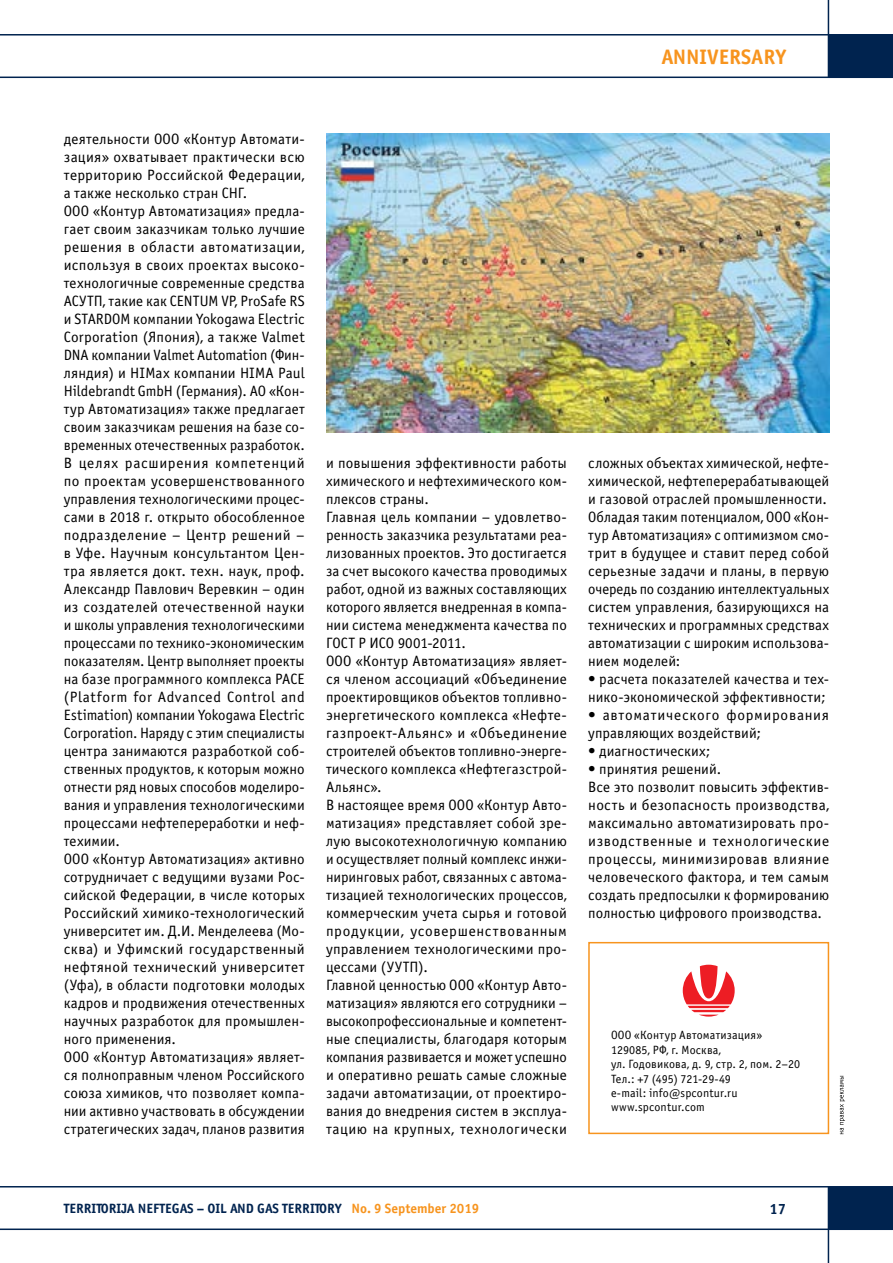
<style>
.page{position:relative;width:893px;height:1263px;background:#fff}
.page>*{position:absolute;margin:0;border:0;box-sizing:border-box;transform-origin:0 0}
.t1{font:700 21px "Officina Sans C";color:#f7941e}
.t2{font:15px/18px "Officina Sans C";letter-spacing:.01em;color:#000}
.t3{font:15px/18px "Officina Sans C";letter-spacing:.04em;color:#000}
.t4{font:700 15px "Officina Sans C";color:#00234f}
.t5{font:700 13.5px "Officina Sans C";color:#00234f}
.t6{font:12px/14.4px "Officina Sans C";letter-spacing:.015em;color:#000}
.s1{color:#f7941e}
</style>
<div class="page">
<hr style="left:828px;top:0;width:1px;height:78px;background:#00234f">
<div style="left:828px;top:35px;width:65px;height:42px;background:#00234f"></div>
<hr style="left:0;top:77px;width:893px;height:1px;background:#00234f">
<hr style="left:0;top:34px;width:893px;height:2px;background:#00234f">
<hr style="left:828px;top:1186px;width:1px;height:77px;background:#00234f">
<div style="left:828px;top:1187px;width:65px;height:42px;background:#00234f"></div>
<hr style="left:0;top:1186px;width:893px;height:1px;background:#00234f">
<hr style="left:0;top:1228px;width:893px;height:2px;background:#00234f">
<div style="left:588px;top:942px;width:241px;height:192px;border:2px solid #f7941e"></div>
<svg style="left:840px;top:1076px;width:5px;height:58px"></svg>
<svg style="left:683px;top:965px;width:52px;height:51px"></svg>
<img style="left:326px;top:133px;width:503px;height:299px">
<h1 class="t1" style="left:661px;top:45px;width:126px">ANNIVERSARY</h1>
<p class="t2" style="left:64px;top:130px;width:242px">деятельности ООО «Контур Автомати&shy;зация» охватывает практически всю территорию Российской Федерации, а также несколько стран СНГ.<br>ООО «Контур Автоматизация» предла&shy;гает своим заказчикам только лучшие решения в области автоматизации, используя в своих проектах высоко&shy;технологичные современные средства АСУТП, такие как CENTUM VP, ProSafe RS и STARDOM компании Yokogawa Electric Corporation (Япония), а также Valmet DNA компании Valmet Automation (Фин&shy;ляндия) и HIMax компании HIMA Paul Hildebrandt GmbH (Германия). АО «Кон&shy;тур Автоматизация» также предлагает своим заказчикам решения на базе со&shy;временных отечественных разработок.<br>В целях расширения компетенций по проектам усовершенствованного управления технологическими процес&shy;сами в 2018 г. открыто обособленное подразделение – Центр решений – в Уфе. Научным консультантом Цен&shy;тра является докт. техн. наук, проф.<br>Александр Павлович Веревкин – один из создателей отечественной науки и школы управления технологическими процессами по технико-экономическим показателям. Центр выполняет проекты на базе программного комплекса PACE (Platform for Advanced Control and Estimation) компании Yokogawa Electric Corporation. Наряду с этим специалисты центра занимаются разработкой соб&shy;ственных продуктов, к которым можно отнести ряд новых способов моделиро&shy;вания и управления технологическими процессами нефтепереработки и неф&shy;техимии.<br>ООО «Контур Автоматизация» активно сотрудничает с ведущими вузами Рос&shy;сийской Федерации, в числе которых Российский химико-технологический университет им. Д.И. Менделеева (Мо&shy;сква) и Уфимский государственный нефтяной технический университет (Уфа), в области подготовки молодых кадров и продвижения отечественных научных разработок для промышлен&shy;ного применения.<br>ООО «Контур Автоматизация» являет&shy;ся полноправным членом Российского союза химиков, что позволяет компа&shy;нии активно участвовать в обсуждении стратегических задач, планов развития</p>
<p class="t2" style="left:326px;top:454px;width:242px">и повышения эффективности работы химического и нефтехимического ком&shy;плексов страны.<br>Главная цель компании – удовлетво&shy;ренность заказчика результатами реа&shy;лизованных проектов. Это достигается за счет высокого качества проводимых работ, одной из важных составляющих которого является внедренная в компа&shy;нии система менеджмента качества по ГОСТ Р ИСО 9001-2011.<br>ООО «Контур Автоматизация» являет&shy;ся членом ассоциаций «Объединение проектировщиков объектов топливно&shy;энергетического комплекса «Нефте&shy;газпроект-Альянс» и «Объединение строителей объектов топливно-энерге&shy;тического комплекса «Нефтегазстрой-Альянс».<br>В настоящее время ООО «Контур Авто&shy;матизация» представляет собой зре&shy;лую высокотехнологичную компанию и осуществляет полный комплекс инжи&shy;ниринговых работ, связанных с автома&shy;тизацией технологических процессов, коммерческим учета сырья и готовой продукции, усовершенствованным управлением технологическими про&shy;цессами (УУТП).<br>Главной ценностью ООО «Контур Авто&shy;матизация» являются его сотрудники – высокопрофессиональные и компетент&shy;ные специалисты, благодаря которым компания развивается и может успешно и оперативно решать самые сложные задачи автоматизации, от проектиро&shy;вания до внедрения систем в эксплуа&shy;тацию на крупных, технологически</p>
<p class="t2" style="left:588px;top:454px;width:242px">сложных объектах химической, нефте&shy;химической, нефтеперерабатывающей и газовой отраслей промышленности.<br>Обладая таким потенциалом, ООО «Кон&shy;тур Автоматизация» с оптимизмом смо&shy;трит в будущее и ставит перед собой серьезные задачи и планы, в первую очередь по созданию интеллектуальных систем управления, базирующихся на технических и программных средствах автоматизации с широким использова&shy;нием моделей:</p>
<p class="t2" style="left:588px;top:670px;width:242px">• расчета показателей качества и тех&shy;нико-экономической эффективности;</p>
<p class="t3" style="left:588px;top:706px;width:242px">• автоматического формирования управляющих воздействий;</p>
<p class="t2" style="left:588px;top:742px;width:124px">• диагностических;</p>
<p class="t2" style="left:588px;top:760px;width:242px">• принятия решений.<br>Все это позволит повысить эффектив&shy;ность и безопасность производства, максимально автоматизировать про&shy;изводственные и технологические процессы, минимизировав влияние человеческого фактора, и тем самым создать предпосылки к формированию полностью цифрового производства.</p>
<p class="t6" style="left:611px;top:1028px;width:191px">ООО «Контур Автоматизация»<br>129085, РФ, г. Москва,<br>ул. Годовикова, д. 9, стр. 2, пом. 2–20<br>Тел.: +7 (495) 721‑29‑49<br>e-mail: info@spcontur.ru www.spcontur.com</p>
<p class="t5" style="left:64px;top:1201px;width:417px">TERRITORIJA NEFTEGAS – OIL AND GAS TERRITORY <span class="s1">No. 9 September 2019</span></p>
<p class="t4" style="left:770px;top:1200px;width:18px">17</p>
</div>
